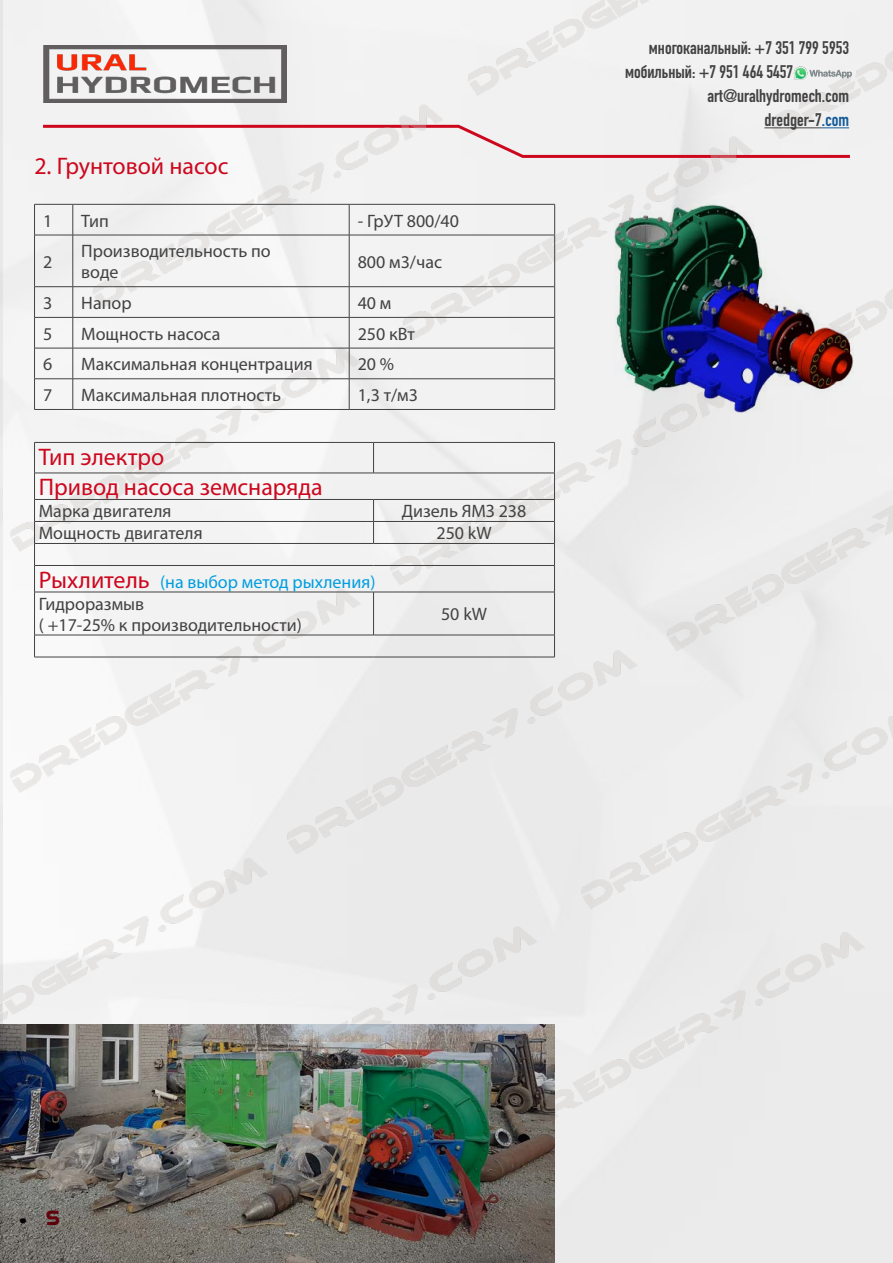
<style>
.page{position:relative;width:893px;height:1263px;background:#fff}
.page>*{position:absolute;margin:0;border:0;box-sizing:border-box;transform-origin:0 0}
.t1{font:24px/30.5px "Myriad Pro";color:#cd071e}
.t2{font:18px/21.5px "Myriad Pro";color:#424242}
.t3{font:700 18px "DIN Condensed";color:#424242}
.t4{font:18px "Nasa";color:#000}
.s1{font-size:24px;color:#cd071e}
.s2{color:#009ee0}
.s3{color:#165b9a}
</style>
<div class="page">
<img style="left:0;top:0;width:893px;height:1263px">
<img style="left:43px;top:46px;width:243px;height:56px">
<hr style="left:0;top:98px;width:2px;height:927px;background:#eaeaea">
<img style="left:790px;top:66px;width:66px;height:16px">
<svg style="left:40px;top:123px;width:813px;height:36px"></svg>
<hr style="left:73px;top:204px;width:1px;height:31px;background:#424242">
<hr style="left:349px;top:204px;width:1px;height:31px;background:#424242">
<hr style="left:34px;top:235px;width:39px;height:1px;background:#424242">
<hr style="left:73px;top:235px;width:276px;height:1px;background:#424242">
<hr style="left:73px;top:235px;width:1px;height:51px;background:#424242">
<hr style="left:349px;top:235px;width:206px;height:1px;background:#424242">
<hr style="left:349px;top:235px;width:1px;height:51px;background:#424242">
<hr style="left:34px;top:286px;width:39px;height:1px;background:#424242">
<hr style="left:73px;top:286px;width:276px;height:1px;background:#424242">
<hr style="left:73px;top:287px;width:1px;height:30px;background:#424242">
<hr style="left:349px;top:286px;width:206px;height:1px;background:#424242">
<hr style="left:349px;top:287px;width:1px;height:30px;background:#424242">
<hr style="left:34px;top:317px;width:39px;height:1px;background:#424242">
<hr style="left:73px;top:317px;width:276px;height:1px;background:#424242">
<hr style="left:73px;top:318px;width:1px;height:30px;background:#424242">
<hr style="left:349px;top:317px;width:206px;height:1px;background:#424242">
<hr style="left:349px;top:318px;width:1px;height:30px;background:#424242">
<hr style="left:34px;top:348px;width:39px;height:1px;background:#424242">
<hr style="left:73px;top:348px;width:276px;height:1px;background:#424242">
<hr style="left:73px;top:348px;width:1px;height:31px;background:#424242">
<hr style="left:349px;top:348px;width:206px;height:1px;background:#424242">
<hr style="left:349px;top:348px;width:1px;height:31px;background:#424242">
<hr style="left:34px;top:378px;width:39px;height:1px;background:#424242">
<hr style="left:73px;top:378px;width:276px;height:1px;background:#424242">
<hr style="left:73px;top:379px;width:1px;height:30px;background:#424242">
<hr style="left:349px;top:378px;width:206px;height:1px;background:#424242">
<hr style="left:349px;top:379px;width:1px;height:30px;background:#424242">
<hr style="left:34px;top:409px;width:39px;height:1px;background:#424242">
<hr style="left:73px;top:409px;width:276px;height:1px;background:#424242">
<hr style="left:349px;top:409px;width:206px;height:1px;background:#424242">
<hr style="left:34px;top:204px;width:39px;height:1px;background:#424242">
<hr style="left:34px;top:204px;width:1px;height:31px;background:#424242">
<hr style="left:73px;top:204px;width:276px;height:1px;background:#424242">
<hr style="left:349px;top:204px;width:206px;height:1px;background:#424242">
<hr style="left:554px;top:204px;width:1px;height:31px;background:#424242">
<hr style="left:34px;top:235px;width:1px;height:51px;background:#424242">
<hr style="left:554px;top:235px;width:1px;height:51px;background:#424242">
<hr style="left:34px;top:287px;width:1px;height:30px;background:#424242">
<hr style="left:554px;top:287px;width:1px;height:30px;background:#424242">
<hr style="left:34px;top:318px;width:1px;height:30px;background:#424242">
<hr style="left:554px;top:318px;width:1px;height:30px;background:#424242">
<hr style="left:34px;top:348px;width:1px;height:31px;background:#424242">
<hr style="left:554px;top:348px;width:1px;height:31px;background:#424242">
<hr style="left:34px;top:379px;width:1px;height:30px;background:#424242">
<hr style="left:554px;top:379px;width:1px;height:30px;background:#424242">
<hr style="left:554px;top:443px;width:1px;height:30px;background:#424242">
<hr style="left:34px;top:521px;width:340px;height:1px;background:#424242">
<svg style="left:554px;top:474px;width:1px;height:118px"></svg>
<hr style="left:34px;top:592px;width:340px;height:1px;background:#424242">
<hr style="left:554px;top:592px;width:1px;height:43px;background:#424242">
<svg style="left:554px;top:636px;width:1px;height:21px"></svg>
<hr style="left:34px;top:592px;width:1px;height:43px;background:#424242">
<hr style="left:34px;top:499px;width:340px;height:1px;background:#424242">
<hr style="left:34px;top:543px;width:340px;height:1px;background:#424242">
<hr style="left:34px;top:565px;width:340px;height:1px;background:#424242">
<svg style="left:34px;top:474px;width:1px;height:118px"></svg>
<hr style="left:374px;top:565px;width:181px;height:1px;background:#424242">
<hr style="left:34px;top:635px;width:340px;height:1px;background:#424242">
<svg style="left:34px;top:635px;width:1px;height:22px"></svg>
<hr style="left:34px;top:657px;width:340px;height:1px;background:#424242">
<hr style="left:374px;top:657px;width:181px;height:1px;background:#424242">
<hr style="left:374px;top:442px;width:181px;height:1px;background:#424242">
<hr style="left:373px;top:443px;width:1px;height:30px;background:#424242">
<hr style="left:374px;top:473px;width:181px;height:1px;background:#424242">
<hr style="left:374px;top:499px;width:181px;height:1px;background:#424242">
<hr style="left:374px;top:521px;width:181px;height:1px;background:#424242">
<svg style="left:373px;top:500px;width:1px;height:43px"></svg>
<hr style="left:374px;top:543px;width:181px;height:1px;background:#424242">
<hr style="left:34px;top:442px;width:340px;height:1px;background:#424242">
<hr style="left:34px;top:443px;width:1px;height:30px;background:#424242">
<hr style="left:34px;top:473px;width:340px;height:1px;background:#424242">
<hr style="left:374px;top:592px;width:181px;height:1px;background:#424242">
<hr style="left:373px;top:592px;width:1px;height:43px;background:#424242">
<hr style="left:374px;top:635px;width:181px;height:1px;background:#424242">
<img style="left:603px;top:200px;width:251px;height:212px">
<img style="left:0;top:1025px;width:554px;height:238px">
<h1 class="t1" style="left:34px;top:150px;width:196px">2. Грунтовой насос</h1>
<p class="t2" style="left:43px;top:209px;width:11px">1</p>
<p class="t2" style="left:81px;top:209px;width:29px">Тип</p>
<p class="t2" style="left:358px;top:209px;width:103px">- ГрУТ 800/40</p>
<p class="t2" style="left:43px;top:251px;width:11px">2</p>
<p class="t2" style="left:81px;top:240px;width:191px;line-height:21px">Производительность по воде</p>
<p class="t2" style="left:358px;top:251px;width:86px">800 м3/час</p>
<p class="t2" style="left:43px;top:292px;width:11px">3</p>
<p class="t2" style="left:81px;top:292px;width:52px">Напор</p>
<p class="t2" style="left:358px;top:292px;width:35px">40 м</p>
<p class="t2" style="left:43px;top:323px;width:11px">5</p>
<p class="t2" style="left:81px;top:323px;width:141px">Мощность насоса</p>
<p class="t2" style="left:358px;top:323px;width:59px">250 кВт</p>
<p class="t2" style="left:43px;top:353px;width:11px">6</p>
<p class="t2" style="left:81px;top:353px;width:233px">Максимальная концентрация</p>
<p class="t2" style="left:358px;top:353px;width:38px">20 %</p>
<p class="t2" style="left:43px;top:384px;width:11px">7</p>
<p class="t2" style="left:81px;top:384px;width:201px">Максимальная плотность</p>
<p class="t2" style="left:358px;top:384px;width:62px">1,3 т/м3</p>
<h1 class="t1" style="left:39px;top:441px;width:286px">Тип электро<br>Привод насоса земснаряда</h1>
<p class="t2" style="left:39px;top:500px;width:134px">Марка двигателя</p>
<p class="t2" style="left:402px;top:500px;width:126px">Дизель ЯМЗ 238</p>
<p class="t2" style="left:39px;top:522px;width:165px">Мощность двигателя</p>
<p class="t2" style="left:436px;top:522px;width:57px">250 kW</p>
<p class="t2" style="left:39px;top:571px;width:338px"><span class="s1">Рыхлитель</span> <span class="s2">(на выбор метод рыхления)<br></span>Гидроразмыв<br>( +17-25% к производительности)</p>
<p class="t2" style="left:441px;top:603px;width:47px">50 kW</p>
<p class="t3" style="left:649px;top:36px;width:202px">многоканальный: +7 351 799 5953</p>
<p class="t3" style="left:625px;top:60px;width:170px">мобильный: +7 951 464 5457</p>
<p class="t3" style="left:707px;top:84px;width:143px">art@uralhydromech.com</p>
<p class="t3" style="left:764px;top:108px;width:86px">dredger-7<span class="s3">.com</span></p>
<p class="t4" style="left:19px;top:1212px;width:42px">• <span class="s1">5</span></p>
</div>
